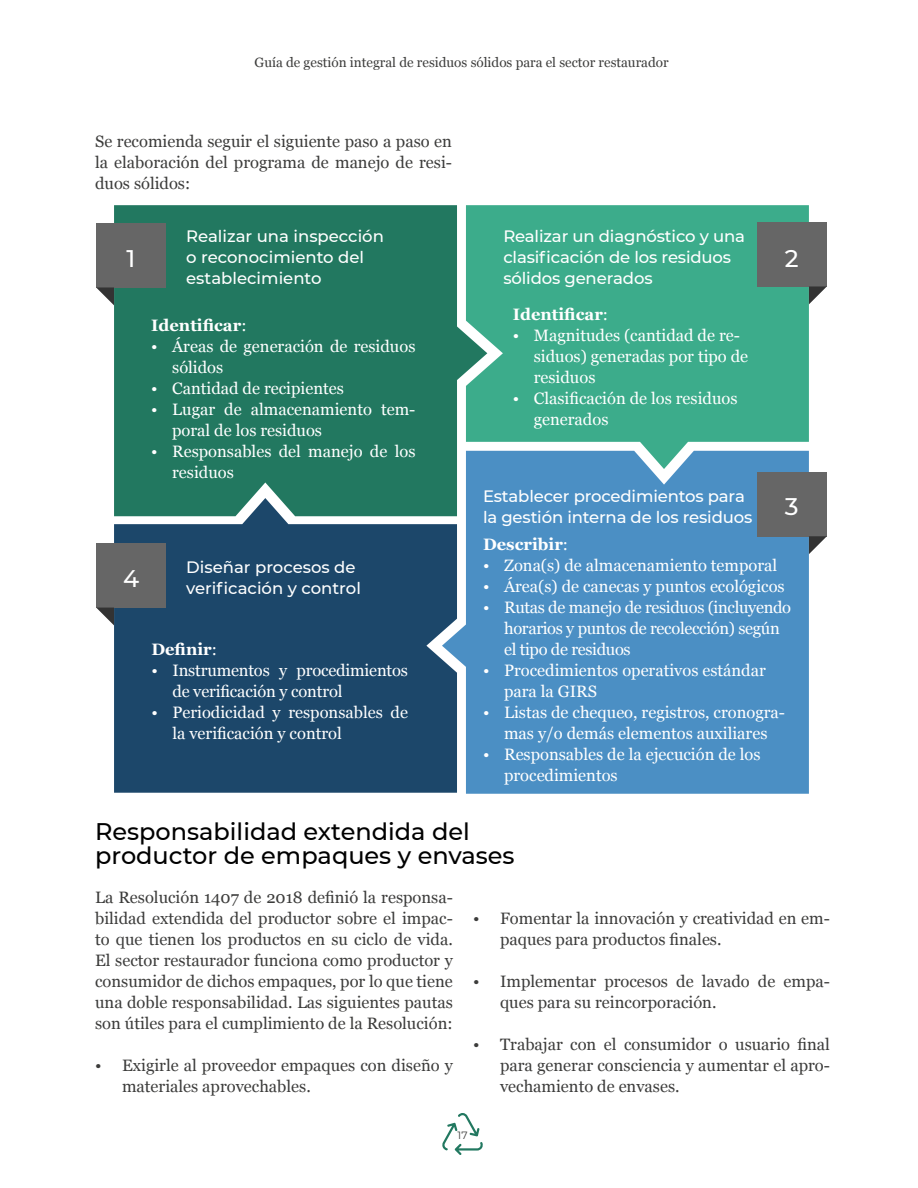
<style>
.page{position:relative;width:918px;height:1188px;background:#fff}
.page>*{position:absolute;margin:0;border:0;box-sizing:border-box;transform-origin:0 0}
.t1{font:500 24px/24px "Montserrat";color:#000}
.t2{font:500 24px "Montserrat";color:#fff}
.t3{font:16.5px/21px "Georgia";color:#3c3c3b;text-align:justify}
.t4{font:16.5px/21px "Georgia";color:#fff}
.t5{font:500 16.5px/21px "Montserrat";letter-spacing:-.01em;color:#fff}
.t6{font:16.5px/21px "Georgia";letter-spacing:-.02em;color:#fff}
.t7{font:700 16.5px "Georgia";color:#fff}
.t8{font:13.5px "Georgia";color:#3c3c3b}
.t9{font:10.5px "Montserrat";color:#3c3c3b}
.s1{font-weight:400}
</style>
<div class="page">
<div style="left:114px;top:205px;width:352px;height:293px;background:#227860"></div>
<div style="left:442px;top:451px;width:367px;height:343px;background:#4b8fc4"></div>
<svg style="left:466px;top:205px;width:343px;height:264px;fill:#3cac8b"></svg>
<svg style="left:114px;top:498px;width:343px;height:295px;fill:#1c476a"></svg>
<div style="left:757px;top:472px;width:70px;height:64px;background:#666"></div>
<div style="left:96px;top:223px;width:70px;height:64px;background:#666"></div>
<svg style="left:96px;top:287px;width:18px;height:18px"></svg>
<div style="left:96px;top:543px;width:70px;height:65px;background:#666"></div>
<svg style="left:96px;top:608px;width:18px;height:17px"></svg>
<svg style="left:809px;top:536px;width:18px;height:18px"></svg>
<div style="left:757px;top:222px;width:70px;height:64px;background:#666"></div>
<svg style="left:809px;top:286px;width:18px;height:18px"></svg>
<svg style="left:442px;top:1113px;width:41px;height:42px"></svg>
<p class="t8" style="left:255px;top:53px;width:416px">Guía de gestión integral de residuos sólidos para el sector restaurador</p>
<p class="t3" style="left:95px;top:130px;width:358px">Se recomienda seguir el siguiente paso a paso en la elaboración del programa de manejo de resi&shy;duos sólidos:</p>
<h1 class="t2" style="left:127px;top:241px;width:10px">1</h1>
<p class="t5" style="left:186px;top:225px;width:199px">Realizar una inspección o reconocimiento del establecimiento</p>
<p class="t7" style="left:151px;top:312px;width:97px">Identificar<span class="s1">:</span></p>
<p class="t4" style="left:172px;top:335px;width:245px;text-indent:-21px">• Áreas de generación de residuos sólidos</p>
<p class="t4" style="left:151px;top:377px;width:194px">• Cantidad de recipientes</p>
<p class="t4" style="left:172px;top:398px;width:245px;text-indent:-21px">• Lugar de almacenamiento tem&shy;poral de los residuos</p>
<p class="t4" style="left:172px;top:440px;width:245px;text-indent:-21px">• Responsables del manejo de los residuos</p>
<h1 class="t2" style="left:123px;top:562px;width:18px">4</h1>
<p class="t5" style="left:186px;top:556px;width:176px">Diseñar procesos de verificación y control</p>
<p class="t7" style="left:151px;top:636px;width:67px">Definir<span class="s1">:</span></p>
<p class="t4" style="left:172px;top:659px;width:237px;text-indent:-21px">• Instrumentos y procedimientos de verificación y control</p>
<p class="t4" style="left:172px;top:701px;width:237px;text-indent:-21px">• Periodicidad y responsables de la verificación y control</p>
<p class="t5" style="left:503px;top:225px;width:243px">Realizar un diagnóstico y una clasificación de los residuos sólidos generados</p>
<p class="t7" style="left:513px;top:302px;width:97px">Identificar<span class="s1">:</span></p>
<p class="t4" style="left:534px;top:324px;width:216px;text-indent:-21px">• Magnitudes (cantidad de re&shy;siduos) generadas por tipo de residuos</p>
<p class="t4" style="left:534px;top:387px;width:205px;text-indent:-21px">• Clasificación de los residuos generados</p>
<p class="t5" style="left:483px;top:485px;width:271px">Establecer procedimientos para la gestión interna de los residuos</p>
<h1 class="t2" style="left:785px;top:242px;width:15px">2</h1>
<h1 class="t2" style="left:785px;top:489px;width:15px">3</h1>
<p class="t7" style="left:483px;top:532px;width:87px">Describir<span class="s1">:</span></p>
<p class="t4" style="left:483px;top:554px;width:296px">• Zona(s) de almacenamiento temporal</p>
<p class="t4" style="left:483px;top:575px;width:303px">• Área(s) de canecas y puntos ecológicos</p>
<p class="t6" style="left:504px;top:596px;width:289px;text-indent:-21px">• Rutas de manejo de residuos (incluyendo horarios y puntos de recolección) según el tipo de residuos</p>
<p class="t4" style="left:504px;top:659px;width:263px;text-indent:-21px">• Procedimientos operativos estándar para la GIRS</p>
<p class="t4" style="left:483px;top:701px;width:304px;text-align:center">• Listas de chequeo, registros, cronogra&shy;mas y/o demás elementos auxiliares</p>
<p class="t4" style="left:504px;top:743px;width:258px;text-indent:-21px">• Responsables de la ejecución de los procedimientos</p>
<h1 class="t1" style="left:95px;top:819px;width:421px">Responsabilidad extendida del productor de empaques y envases</h1>
<p class="t3" style="left:95px;top:886px;width:359px">La Resolución 1407 de 2018 definió la responsa&shy;bilidad extendida del productor sobre el impac&shy;to que tienen los productos en su ciclo de vida.<br>El sector restaurador funciona como productor y consumidor de dichos empaques, por lo que tiene una doble responsabilidad. Las siguientes pautas son útiles para el cumplimiento de la Resolución:</p>
<p class="t3" style="left:122px;top:1054px;width:332px;text-indent:-27px">• Exigirle al proveedor empaques con diseño y materiales aprovechables.</p>
<p class="t3" style="left:500px;top:907px;width:331px;text-indent:-27px">• Fomentar la innovación y creatividad en em&shy;paques para productos finales.</p>
<p class="t3" style="left:500px;top:970px;width:331px;text-indent:-27px">• Implementar procesos de lavado de empa&shy;ques para su reincorporación.</p>
<p class="t3" style="left:500px;top:1033px;width:331px;text-indent:-27px">• Trabajar con el consumidor o usuario final para generar consciencia y aumentar el apro&shy;vechamiento de envases.</p>
<p class="t9" style="left:458px;top:1128px;width:11px">17</p>
</div>
